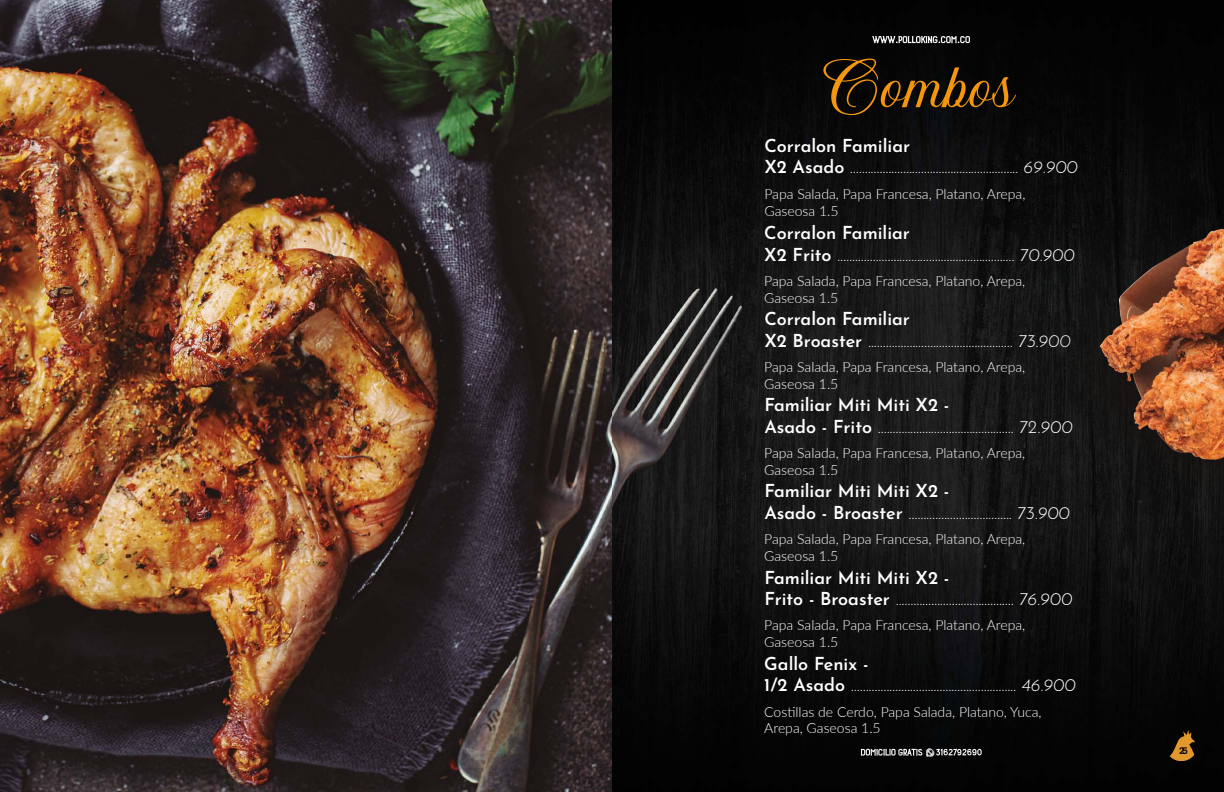
<style>
.page{position:relative;width:1224px;height:792px;background:#fff}
.page>*{position:absolute;margin:0;border:0;box-sizing:border-box;transform-origin:0 0}
.t1{font:53px "Nova Quinta PERSONALUSE";color:#f4960e}
.t2{font:italic 300 18px/21.6px "Josefin Sans";color:#fff}
.t3{font:300 14px/16.8px "Lato";color:#fff}
.t4{font:600 9px "Poppins";color:#020203}
.s1{font-weight:600;font-style:normal}
</style>
<div class="page">
<img style="left:0;top:0;width:1224px;height:792px">
<svg style="left:1165px;top:730px;width:31px;height:31px"></svg>
<svg style="left:861px;top:748px;width:121px;height:9px"></svg>
<svg style="left:872px;top:36px;width:98px;height:7px"></svg>
<img style="left:612px;top:0;width:129px;height:792px">
<img style="left:883px;top:202px;width:341px;height:313px">
<h1 class="t1" style="left:823px;top:58px;width:192px">Combos</h1>
<p class="t2" style="left:764px;top:133px;width:315px"><span class="s1">Corralon Familiar<br>X2 Asado</span> ......................................................... 69.900</p>
<p class="t3" style="left:764px;top:185px;width:262px">Papa Salada, Papa Francesa, Platano, Arepa,<br>Gaseosa 1.5</p>
<p class="t2" style="left:764px;top:220px;width:312px"><span class="s1">Corralon Familiar<br>X2 Frito</span> ............................................................ 70.900</p>
<p class="t3" style="left:764px;top:272px;width:262px">Papa Salada, Papa Francesa, Platano, Arepa,<br>Gaseosa 1.5</p>
<p class="t2" style="left:764px;top:306px;width:308px"><span class="s1">Corralon Familiar<br>X2 Broaster</span> ................................................. 73.900</p>
<p class="t3" style="left:764px;top:358px;width:262px">Papa Salada, Papa Francesa, Platano, Arepa,<br>Gaseosa 1.5</p>
<p class="t2" style="left:764px;top:392px;width:310px"><span class="s1">Familiar Miti Miti X2 -<br>Asado - Frito</span> .............................................. 72.900</p>
<p class="t3" style="left:764px;top:444px;width:262px">Papa Salada, Papa Francesa, Platano, Arepa,<br>Gaseosa 1.5</p>
<p class="t2" style="left:764px;top:479px;width:307px"><span class="s1">Familiar Miti Miti X2 -<br>Asado - Broaster</span> ................................... 73.900</p>
<p class="t3" style="left:764px;top:530px;width:262px">Papa Salada, Papa Francesa, Platano, Arepa,<br>Gaseosa 1.5</p>
<p class="t2" style="left:764px;top:565px;width:310px"><span class="s1">Familiar Miti Miti X2 -<br>Frito - Broaster</span> ........................................ 76.900</p>
<p class="t3" style="left:764px;top:617px;width:262px">Papa Salada, Papa Francesa, Platano, Arepa,<br>Gaseosa 1.5</p>
<p class="t2" style="left:764px;top:651px;width:313px"><span class="s1">Gallo Fenix -<br>1/2 Asado</span> ........................................................ 46.900</p>
<p class="t3" style="left:764px;top:703px;width:279px">Costillas de Cerdo, Papa Salada, Platano, Yuca,<br>Arepa, Gaseosa 1.5</p>
<p class="t4" style="left:1179px;top:746px;width:10px">25</p>
</div>
